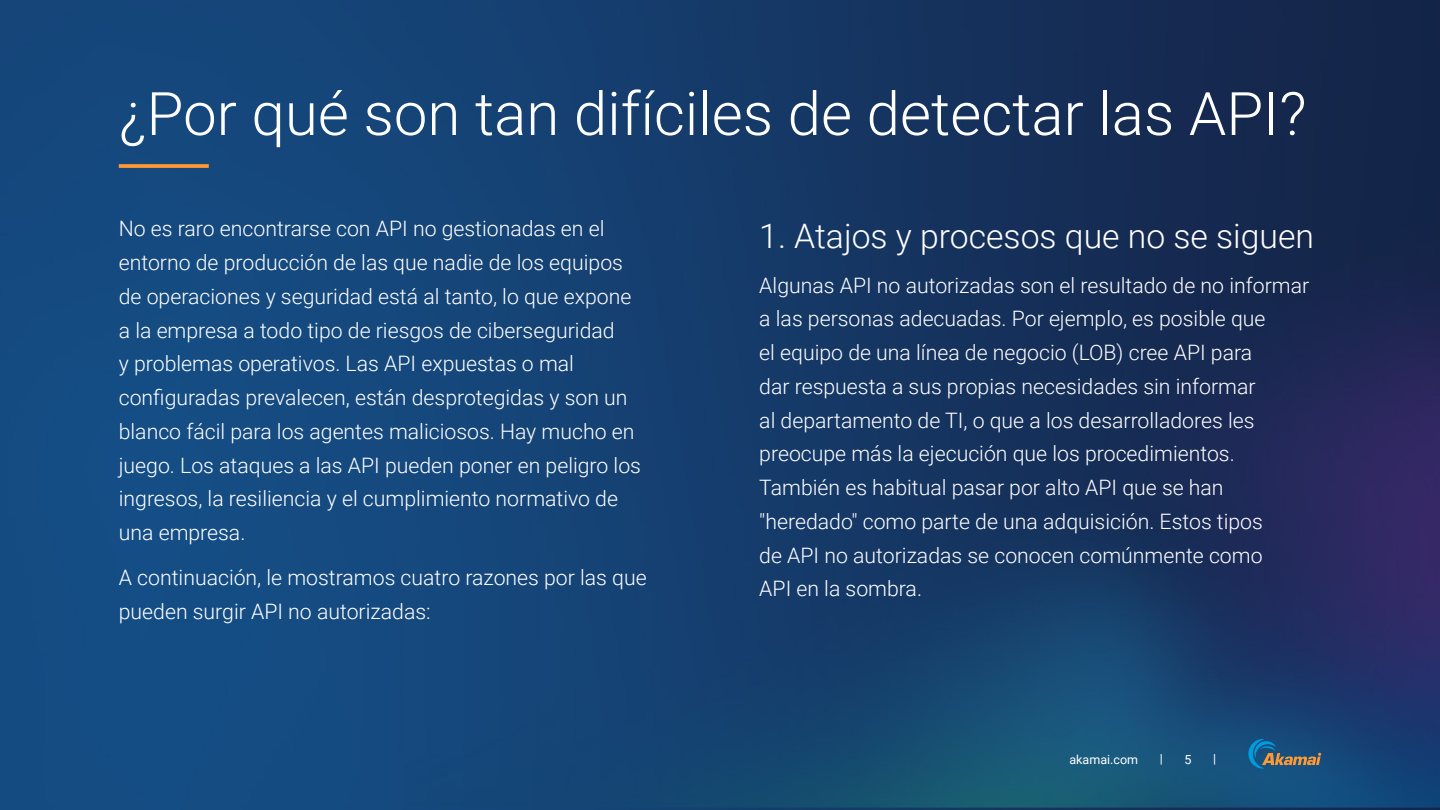
<style>
.page{position:relative;width:1440px;height:810px;background:#fff}
.page>*{position:absolute;margin:0;border:0;box-sizing:border-box;transform-origin:0 0}
.Title_H1{font:300 60px "Roboto";color:#fff}
.Title_H2{font:300 33.75px "Roboto";color:#fff}
.Body_White{font:300 21.25px/33.8px "Roboto";color:#fff}
.t1{font:12.5px "Roboto";color:#fff}
</style>
<div class="page">
<img style="left:0;top:0;width:1440px;height:810px">
<svg style="left:119px;top:164px;width:90px;height:4px"></svg>
<svg style="left:1248px;top:739px;width:73px;height:30px;background:#39617b"></svg>
<p class="Title_H1" style="left:119px;top:72px;width:1189px">¿Por qué son tan difíciles de detectar las API?</p>
<p class="Body_White" style="left:119px;top:211px;width:524px">No es raro encontrarse con API no gestionadas en el entorno de producción de las que nadie de los equipos de operaciones y seguridad está al tanto, lo que expone a la empresa a todo tipo de riesgos de ciberseguridad<br>y problemas operativos. Las API expuestas o mal configuradas prevalecen, están desprotegidas y son un blanco fácil para los agentes maliciosos. Hay mucho en juego. Los ataques a las API pueden poner en peligro los ingresos, la resiliencia y el cumplimiento normativo de una empresa.</p>
<p class="Body_White" style="left:119px;top:560px;width:529px">A continuación, le mostramos cuatro razones por las que pueden surgir API no autorizadas:</p>
<p class="Title_H2" style="left:759px;top:212px;width:556px">1. Atajos y procesos que no se siguen</p>
<p class="Body_White" style="left:759px;top:267px;width:551px">Algunas API no autorizadas son el resultado de no informar a las personas adecuadas. Por ejemplo, es posible que<br>el equipo de una línea de negocio (LOB) cree API para<br>dar respuesta a sus propias necesidades sin informar<br>al departamento de TI, o que a los desarrolladores les preocupe más la ejecución que los procedimientos.<br>También es habitual pasar por alto API que se han "heredado" como parte de una adquisición. Estos tipos<br>de API no autorizadas se conocen comúnmente como<br>API en la sombra.</p>
<p class="t1" style="left:1070px;top:751px;width:70px">akamai.com</p>
<p class="t1" style="left:1160px;top:750px;width:5px">|</p>
<p class="t1" style="left:1185px;top:751px;width:9px">5</p>
<p class="t1" style="left:1213px;top:750px;width:5px">|</p>
</div>
